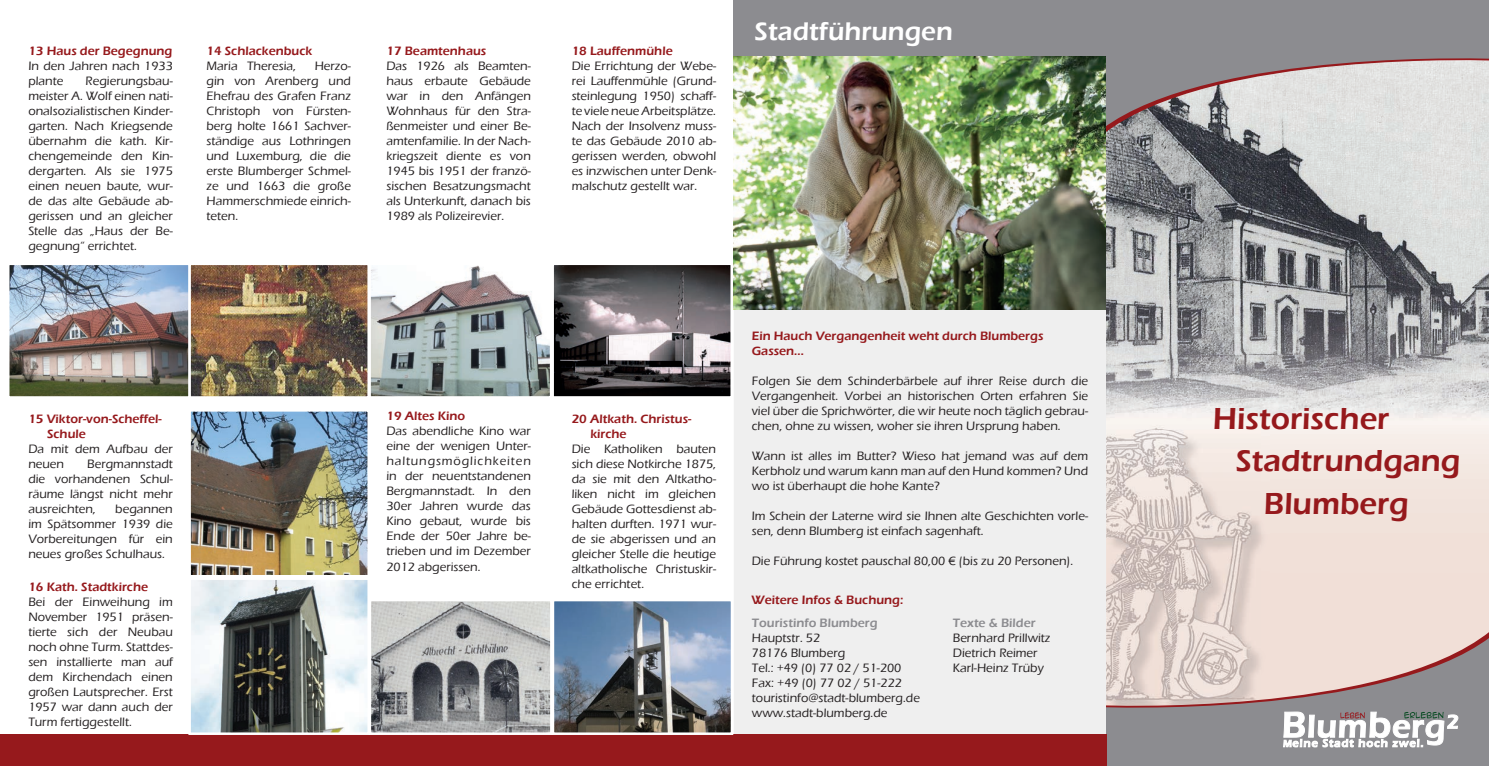
<style>
.page{position:relative;width:1489px;height:766px;background:#fff}
.page>*{position:absolute;margin:0;border:0;box-sizing:border-box;transform-origin:0 0}
.t1{font:600 31.25px "Eras ITC";color:#96191c}
.t2{font:600 26.25px "Eras ITC";color:#fff}
.t3{font:500 12.5px/15px "Eras ITC";color:#231f20;text-align:justify}
.t4{font:600 12.5px/15px "Eras ITC";color:#96191c}
.t5{font:600 12.5px "Eras ITC";color:#8c8c90}
</style>
<div class="page">
<div style="left:733px;top:309px;width:373px;height:425px;background:#efefef"></div>
<img style="left:733px;top:56px;width:373px;height:253px">
<svg style="left:1260px;top:420px;width:228px;height:211px;background:#f2e3dc"></svg>
<img style="left:1260px;top:430px;width:9px;height:201px">
<img style="left:1106px;top:420px;width:154px;height:211px">
<img style="left:1106px;top:135px;width:382px;height:285px">
<div style="left:1106px;top:731px;width:382px;height:34px;background:#8c8c90"></div>
<svg style="left:1106px;top:35px;width:382px;height:100px;background:#b3b0b1"></svg>
<div style="left:1106px;top:0;width:382px;height:35px;background:#8c8c90"></div>
<svg style="left:1106px;top:631px;width:382px;height:115px;background:#c0b5b3"></svg>
<div style="left:0;top:734px;width:1106px;height:31px;background:#96191c"></div>
<div style="left:733px;top:0;width:377px;height:56px;background:#8c8c90"></div>
<img style="left:10px;top:265px;width:720px;height:130px">
<div style="left:7px;top:262px;width:184px;height:136px;border:2px solid #fff"></div>
<div style="left:188px;top:262px;width:182px;height:136px;border:2px solid #fff"></div>
<div style="left:368px;top:262px;width:184px;height:136px;border:2px solid #fff"></div>
<div style="left:551px;top:262px;width:182px;height:136px;border:2px solid #fff"></div>
<img style="left:191px;top:412px;width:176px;height:162px">
<div style="left:188px;top:409px;width:182px;height:168px;border:2px solid #fff"></div>
<img style="left:191px;top:580px;width:176px;height:151px">
<div style="left:188px;top:577px;width:182px;height:157px;border:2px solid #fff"></div>
<img style="left:371px;top:601px;width:178px;height:130px">
<div style="left:368px;top:598px;width:184px;height:136px;border:2px solid #fff"></div>
<img style="left:554px;top:601px;width:176px;height:130px">
<div style="left:551px;top:598px;width:182px;height:136px;border:2px solid #fff"></div>
<p class="t4" style="left:28px;top:43px;width:146px">13 Haus der Begegnung</p>
<p class="t3" style="left:28px;top:58px;width:146px">In den Jahren nach 1933 plante</p>
<p class="t3" style="left:28px;top:73px;width:146px;text-indent:57px">Regierungsbau&shy;meister A. Wolf einen nati&shy;onalsozialistischen Kinder&shy;garten. Nach Kriegsende übernahm die kath. Kir&shy;chengemeinde den Kin&shy;dergarten. Als sie 1975 einen neuen baute, wur&shy;de das alte Gebäude ab&shy;gerissen und an gleicher Stelle das „Haus der Be&shy;gegnung“ errichtet.</p>
<p class="t4" style="left:206px;top:43px;width:107px">14 Schlackenbuck</p>
<p class="t3" style="left:206px;top:58px;width:91px">Maria Theresia,</p>
<p class="t3" style="left:206px;top:58px;width:146px;text-indent:108px">Herzo&shy;gin von Arenberg und Ehefrau des Grafen Franz Christoph von Fürsten&shy;berg holte 1661 Sachver&shy;ständige aus Lothringen und Luxemburg, die die erste Blumberger Schmel&shy;ze und 1663 die große Hammerschmiede einrich&shy;teten.</p>
<p class="t4" style="left:386px;top:43px;width:101px">17 Beamtenhaus</p>
<p class="t3" style="left:386px;top:58px;width:146px">Das 1926 als Beamten&shy;haus erbaute Gebäude war in den Anfängen Wohnhaus für den Stra&shy;ßenmeister und einer Be&shy;amtenfamilie. In der Nach&shy;kriegszeit diente es von 1945 bis 1951 der franzö&shy;sischen Besatzungsmacht als Unterkunft, danach bis 1989 als Polizeirevier.</p>
<p class="t4" style="left:47px;top:411px;width:116px;text-indent:-19px">15 Viktor-von-Scheffel-<br>Schule</p>
<p class="t3" style="left:28px;top:441px;width:146px">Da mit dem Aufbau der neuen</p>
<p class="t3" style="left:28px;top:456px;width:146px;text-indent:59px">Bergmannstadt die vorhandenen Schul&shy;räume längst nicht mehr ausreichten,</p>
<p class="t3" style="left:28px;top:501px;width:146px;text-indent:87px">begannen im Spätsommer 1939 die Vorbereitungen für ein neues großes Schulhaus.</p>
<p class="t4" style="left:28px;top:578px;width:121px">16 Kath. Stadtkirche</p>
<p class="t3" style="left:28px;top:594px;width:146px">Bei der Einweihung im November 1951 präsen&shy;tierte sich der Neubau noch ohne Turm. Stattdes&shy;sen installierte man auf dem Kirchendach einen großen Lautsprecher. Erst 1957 war dann auch der Turm fertiggestellt.</p>
<p class="t4" style="left:386px;top:408px;width:80px">19 Altes Kino</p>
<p class="t3" style="left:386px;top:424px;width:146px">Das abendliche Kino war eine der wenigen Unter&shy;haltungsmöglichkeiten in der neuentstandenen Bergmannstadt. In den 30er Jahren wurde das Kino gebaut, wurde bis Ende der 50er Jahre be&shy;trieben und im Dezember 2012 abgerissen.</p>
<p class="t4" style="left:571px;top:43px;width:102px">18 Lauffenmühle</p>
<p class="t3" style="left:571px;top:58px;width:146px">Die Errichtung der Webe&shy;rei Lauffenmühle (Grund&shy;steinlegung 1950) schaff&shy;te viele neue Arbeitsplätze.<br>Nach der Insolvenz muss&shy;te das Gebäude 2010 ab&shy;gerissen werden, obwohl es inzwischen unter Denk&shy;malschutz gestellt war.</p>
<h2 class="t2" style="left:754px;top:17px;width:200px">Stadtführungen</h2>
<p class="t4" style="left:590px;top:411px;width:102px;text-indent:-19px">20 Altkath. Christus&shy;kirche</p>
<p class="t3" style="left:571px;top:441px;width:146px">Die Katholiken bauten sich diese Notkirche 1875, da sie mit den Altkatho&shy;liken nicht im gleichen Gebäude Gottesdienst ab&shy;halten durften. 1971 wur&shy;de sie abgerissen und an gleicher Stelle die heutige altkatholische Christuskir&shy;che errichtet.</p>
<p class="t4" style="left:751px;top:328px;width:293px">Ein Hauch Vergangenheit weht durch Blumbergs<br>Gassen...</p>
<p class="t3" style="left:751px;top:373px;width:338px">Folgen Sie dem Schinderbärbele auf ihrer Reise durch die Vergangenheit. Vorbei an historischen Orten erfahren Sie viel über die Sprichwörter, die wir heute noch täglich gebrau&shy;chen, ohne zu wissen, woher sie ihren Ursprung haben.</p>
<p class="t3" style="left:751px;top:448px;width:338px">Wann ist alles im Butter? Wieso hat jemand was auf dem Kerbholz und warum kann man auf den Hund kommen? Und wo ist überhaupt die hohe Kante?</p>
<p class="t3" style="left:751px;top:508px;width:338px">Im Schein der Laterne wird sie Ihnen alte Geschichten vorle&shy;sen, denn Blumberg ist einfach sagenhaft.</p>
<p class="t3" style="left:751px;top:553px;width:323px">Die Führung kostet pauschal 80,00 € (bis zu 20 Personen).</p>
<p class="t4" style="left:751px;top:592px;width:153px">Weitere Infos &amp; Buchung:</p>
<p class="t5" style="left:752px;top:615px;width:127px">Touristinfo Blumberg</p>
<p class="t3" style="left:752px;top:630px;width:169px;text-align:left">Hauptstr. 52<br>78176 Blumberg<br>Tel.: +49 (0) 77 02 / 51-200<br>Fax: +49 (0) 77 02 / 51-222 touristinfo@stadt-blumberg.de www.stadt-blumberg.de</p>
<p class="t5" style="left:952px;top:615px;width:84px">Texte &amp; Bilder</p>
<p class="t3" style="left:952px;top:630px;width:99px;text-align:left">Bernhard Prillwitz<br>Dietrich Reimer<br>Karl-Heinz Trüby</p>
<h1 class="t1" style="left:1212px;top:400px;width:178px">Historischer</h1>
<h1 class="t1" style="left:1235px;top:443px;width:226px">Stadtrundgang</h1>
<h1 class="t1" style="left:1263px;top:486px;width:146px">Blumberg</h1>
</div>
